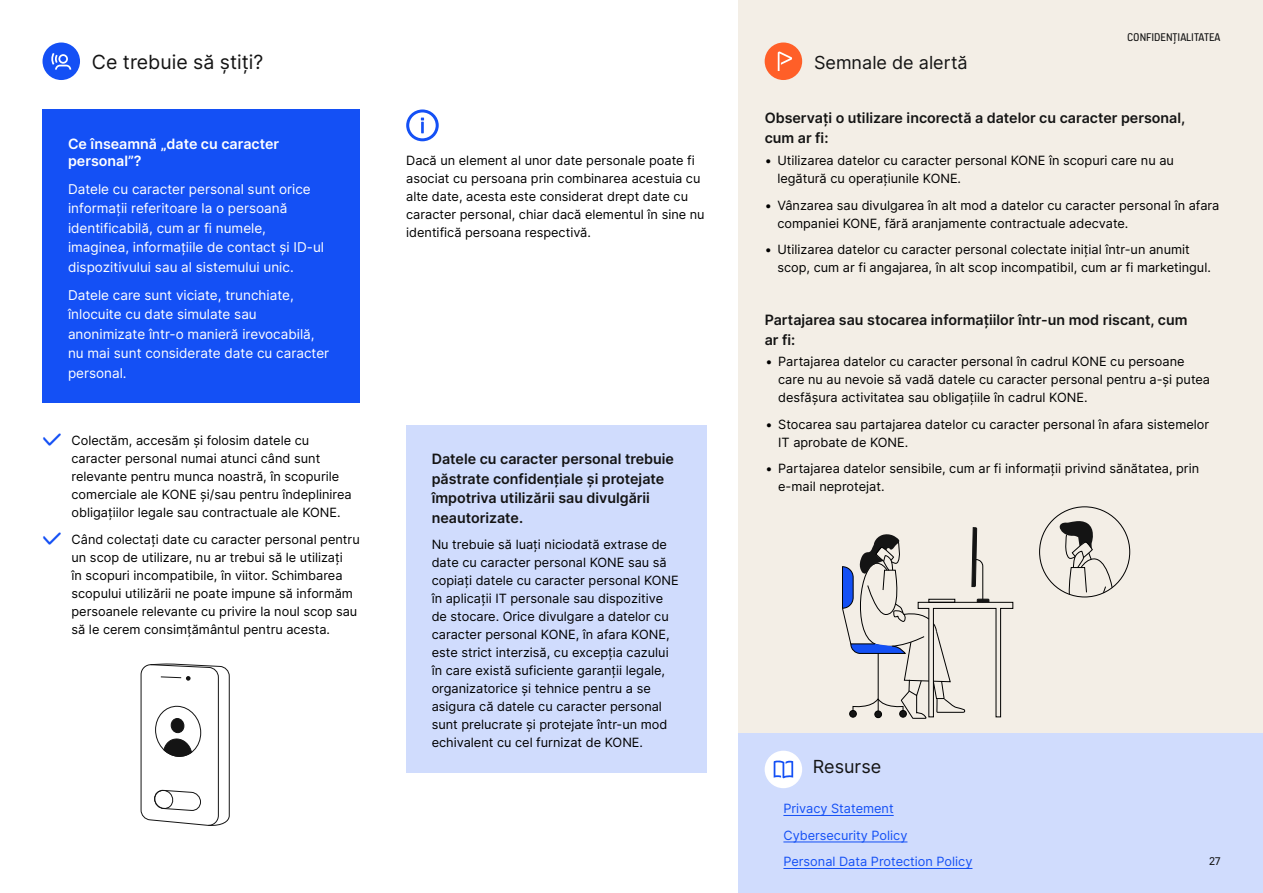
<style>
.page{position:relative;width:1263px;height:893px;background:#fff}
.page>*{position:absolute;margin:0;border:0;box-sizing:border-box;transform-origin:0 0}
.t1{font:19.5px "Inter";color:#141414}
.t2{font:18px "Inter";color:#141414}
.t3{font:600 14.25px/19.5px "Inter";color:#141414}
.t4{font:600 14.25px/17.1px "Inter";color:#fff}
.t5{font:13.5px/19.5px "Inter";color:#fff}
.t6{font:12.75px/18px "Inter";color:#000}
.t7{font:12.75px/26.5px "Inter";color:#1450f5}
.t8{font:12px "KONE Information";color:#141414}
.s1{font-family:"KONE Information";font-size:28.5px;color:#1450f5}
</style>
<div class="page">
<div style="left:738px;top:0;width:525px;height:893px;background:#f3eee6"></div>
<div style="left:738px;top:733px;width:525px;height:160px;background:#d0dcfd"></div>
<div style="left:43px;top:43px;width:37px;height:37px;background:#1450f5;border-radius:50%"></div>
<svg style="left:51px;top:53px;width:20px;height:17px"></svg>
<div style="left:765px;top:43px;width:37px;height:37px;background:#ff5f28;border-radius:50%"></div>
<svg style="left:778px;top:52px;width:14px;height:19px"></svg>
<div style="left:765px;top:751px;width:37px;height:37px;background:#fff;border-radius:50%"></div>
<svg style="left:774px;top:760px;width:19px;height:18px"></svg>
<svg style="left:406px;top:109px;width:33px;height:32px"></svg>
<svg style="left:842px;top:527px;width:172px;height:192px"></svg>
<svg style="left:1039px;top:518px;width:86px;height:79px"></svg>
<svg style="left:140px;top:663px;width:90px;height:163px"></svg>
<hr style="left:783px;top:815px;width:111px;height:1px;background:#1450f5">
<hr style="left:783px;top:841px;width:124px;height:1px;background:#1450f5">
<hr style="left:783px;top:868px;width:189px;height:1px;background:#1450f5">
<div style="left:43px;top:109px;width:317px;height:294px;background:#1450f5"></div>
<div style="left:406px;top:425px;width:301px;height:348px;background:#d0dcfd"></div>
<h1 class="t1" style="left:92px;top:48px;width:173px">Ce trebuie să știți?</h1>
<h2 class="t2" style="left:814px;top:50px;width:155px">Semnale de alertă</h2>
<p class="t8" style="left:1127px;top:29px;width:95px">CONFIDENȚIALITATEA</p>
<p class="t4" style="left:68px;top:135px;width:213px">Ce înseamnă „date cu caracter personal”?</p>
<p class="t5" style="left:68px;top:179px;width:258px">Datele cu caracter personal sunt orice informații referitoare la o persoană identificabilă, cum ar fi numele, imaginea, informațiile de contact și ID-ul dispozitivului sau al sistemului unic.</p>
<p class="t5" style="left:68px;top:285px;width:263px">Datele care sunt viciate, trunchiate, înlocuite cu date simulate sau anonimizate într-o manieră irevocabilă, nu mai sunt considerate date cu caracter personal.</p>
<p class="t6" style="left:72px;top:431px;width:282px;text-indent:-30px"><span class="s1">✓</span> Colectăm, accesăm și folosim datele cu caracter personal numai atunci când sunt relevante pentru munca noastră, în scopurile comerciale ale KONE și/sau pentru îndeplinirea obligațiilor legale sau contractuale ale KONE.</p>
<p class="t6" style="left:72px;top:530px;width:290px;text-indent:-30px"><span class="s1">✓</span> Când colectați date cu caracter personal pentru un scop de utilizare, nu ar trebui să le utilizați<br>în scopuri incompatibile, în viitor. Schimbarea scopului utilizării ne poate impune să informăm persoanele relevante cu privire la noul scop sau să le cerem consimțământul pentru acesta.</p>
<p class="t6" style="left:406px;top:152px;width:300px">Dacă un element al unor date personale poate fi asociat cu persoana prin combinarea acestuia cu alte date, acesta este considerat drept date cu caracter personal, chiar dacă elementul în sine nu identifică persoana respectivă.</p>
<p class="t3" style="left:432px;top:449px;width:244px">Datele cu caracter personal trebuie păstrate confidențiale și protejate împotriva utilizării sau divulgării neautorizate.</p>
<p class="t6" style="left:432px;top:535px;width:249px">Nu trebuie să luați niciodată extrase de date cu caracter personal KONE sau să copiați datele cu caracter personal KONE în aplicații IT personale sau dispozitive de stocare. Orice divulgare a datelor cu caracter personal KONE, în afara KONE, este strict interzisă, cu excepția cazului în care există suficiente garanții legale, organizatorice și tehnice pentru a se asigura că datele cu caracter personal sunt prelucrate și protejate într-un mod echivalent cu cel furnizat de KONE.</p>
<p class="t3" style="left:765px;top:108px;width:422px">Observați o utilizare incorectă a datelor cu caracter personal, cum ar fi:</p>
<p class="t6" style="left:777px;top:152px;width:398px;text-indent:-13px">• Utilizarea datelor cu caracter personal KONE în scopuri care nu au legătură cu operațiunile KONE.</p>
<p class="t6" style="left:777px;top:196px;width:443px;text-indent:-13px">• Vânzarea sau divulgarea în alt mod a datelor cu caracter personal în afara companiei KONE, fără aranjamente contractuale adecvate.</p>
<p class="t6" style="left:777px;top:241px;width:435px;text-indent:-13px">• Utilizarea datelor cu caracter personal colectate inițial într-un anumit scop, cum ar fi angajarea, în alt scop incompatibil, cum ar fi marketingul.</p>
<p class="t3" style="left:765px;top:310px;width:424px">Partajarea sau stocarea informațiilor într-un mod riscant, cum ar fi:</p>
<p class="t6" style="left:778px;top:352px;width:433px;text-indent:-13px">• Partajarea datelor cu caracter personal în cadrul KONE cu persoane care nu au nevoie să vadă datele cu caracter personal pentru a-și putea desfășura activitatea sau obligațiile în cadrul KONE.</p>
<p class="t6" style="left:778px;top:415px;width:432px;text-indent:-13px">• Stocarea sau partajarea datelor cu caracter personal în afara sistemelor<br>IT aprobate de KONE.</p>
<p class="t6" style="left:778px;top:459px;width:422px;text-indent:-13px">• Partajarea datelor sensibile, cum ar fi informații privind sănătatea, prin e-mail neprotejat.</p>
<h2 class="t2" style="left:813px;top:753px;width:70px">Resurse</h2>
<p class="t7" style="left:783px;top:795px;width:191px">Privacy Statement<br>Cybersecurity Policy<br>Personal Data Protection Policy</p>
<p class="t8" style="left:1209px;top:853px;width:13px">27</p>
</div>
